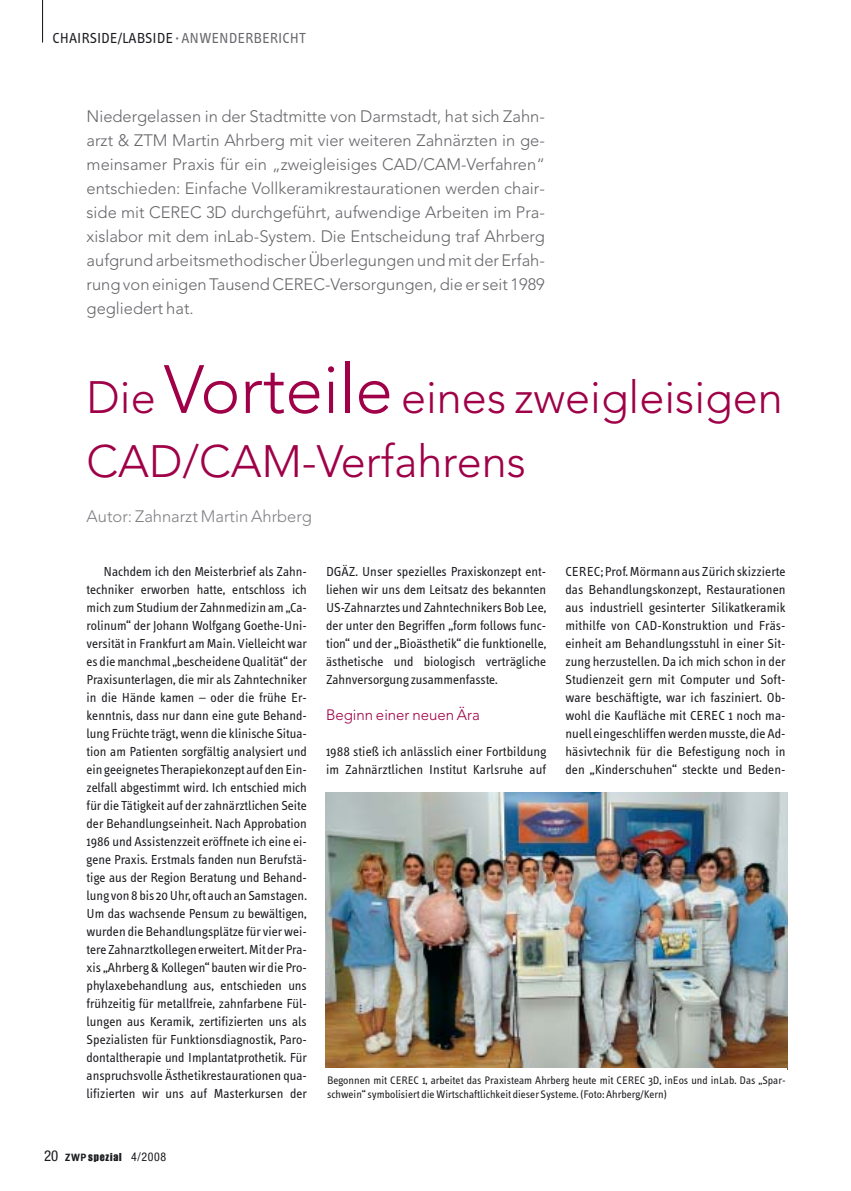
<style>
.page{position:relative;width:851px;height:1191px;background:#fff}
.page>*{position:absolute;margin:0;border:0;box-sizing:border-box;transform-origin:0 0}
.t1{font:300 45px/64.1px "Avenir";color:#9f0047}
.t2{font:300 16.5px/24px "Avenir";color:#67666b;text-align:justify}
.t3{font:300 16.5px "Avenir";color:#817f84}
.t4{font:15px "Info Text";color:#1b1c20}
.t5{font:300 15px "Avenir";color:#9f0047}
.t6{font:13.5px/18px "Info Text";color:#1b1c20;text-align:justify}
.t7{font:11.25px/13.5px "Info Text";color:#1b1c20}
.t8{font:11.25px "Impact";letter-spacing:.075em;color:#1b1c20}
.s1{color:#67666b}
.s2{font-size:67.5px}
.s3{font-family:"Helvetica Neue";font-stretch:condensed;font-size:15px}
.s4{font-family:"Meta";font-weight:700;font-size:10.5px}
.s5{font-family:"Helvetica Neue";font-stretch:condensed;font-size:12px}
</style>
<div class="page">
<hr style="left:42px;top:0;width:1px;height:43px;background:#1b1c20">
<img style="left:325px;top:792px;width:462px;height:276px">
<p class="t4" style="left:53px;top:32px;width:255px">CHAIRSIDE/LABSIDE <span class="s1">· ANWENDERBERICHT</span></p>
<p class="t2" style="left:87px;top:106px;width:460px">Niedergelassen in der Stadtmitte von Darmstadt, hat sich Zahn&shy;arzt &amp; ZTM Martin Ahrberg mit vier weiteren Zahnärzten in ge&shy;meinsamer Praxis für ein „zweigleisiges CAD/CAM-Verfahren“ entschieden: Einfache Vollkeramikrestaurationen werden chair&shy;side mit CEREC 3D durchgeführt, aufwendige Arbeiten im Pra&shy;xislabor mit dem inLab-System. Die Entscheidung traf Ahrberg aufgrund arbeitsmethodischer Überlegungen und mit der Erfah&shy;rung von einigen Tausend CEREC-Versorgungen, die er seit 1989 gegliedert hat.</p>
<h1 class="t1" style="left:87px;top:369px;width:697px">Die <span class="s2">Vorteile</span> eines zweigleisigen<br>CAD/CAM-Verfahrens</h1>
<p class="t3" style="left:87px;top:510px;width:227px">Autor: Zahnarzt Martin Ahrberg</p>
<p class="t6" style="left:87px;top:564px;width:222px;text-indent:17px">Nachdem ich den Meisterbrief als Zahn&shy;techniker erworben hatte, entschloss ich mich zum Studium der Zahnmedizin am „Ca&shy;rolinum“ der Johann Wolfgang Goethe-Uni&shy;versität in Frankfurt am Main. Vielleicht war es die manchmal „bescheidene Qualität“ der Praxisunterlagen, die mir als Zahntechniker in die Hände kamen – oder die frühe Er&shy;kenntnis, dass nur dann eine gute Behand&shy;lung Früchte trägt, wenn die klinische Situa&shy;tion am Patienten sorgfältig analysiert und ein geeignetes Therapiekonzept auf den Ein&shy;zelfall abgestimmt wird. Ich entschied mich für die Tätigkeit auf der zahnärztlichen Seite der Behandlungseinheit. Nach Approbation 1986 und Assistenzzeit eröffnete ich eine ei&shy;gene Praxis. Erstmals fanden nun Berufstä&shy;tige aus der Region Beratung und Behand&shy;lung von 8 bis 20 Uhr, oft auch an Samstagen.<br>Um das wachsende Pensum zu bewältigen, wurden die Behandlungsplätze für vier wei&shy;tere Zahnarztkollegen erweitert. Mit der Pra&shy;xis „Ahrberg &amp; Kollegen“ bauten wir die Pro&shy;phylaxebehandlung aus, entschieden uns frühzeitig für metallfreie, zahnfarbene Fül&shy;lungen aus Keramik, zertifizierten uns als Spezialisten für Funktionsdiagnostik, Paro&shy;dontaltherapie und Implantatprothetik. Für anspruchsvolle Ästhetikrestaurationen qua&shy;lifizierten wir uns auf Masterkursen der</p>
<p class="t6" style="left:326px;top:564px;width:222px">DGÄZ. Unser spezielles Praxiskonzept ent&shy;liehen wir uns dem Leitsatz des bekannten US-Zahnarztes und Zahntechnikers Bob Lee, der unter den Begriffen „form follows func&shy;tion“ und der „Bioästhetik“ die funktionelle, ästhetische und biologisch verträgliche Zahnversorgung zusammenfasste.</p>
<p class="t6" style="left:565px;top:564px;width:222px">CEREC; Prof. Mörmann aus Zürich skizzierte das Behandlungskonzept, Restaurationen aus industriell gesinterter Silikatkeramik mithilfe von CAD-Konstruktion und Fräs&shy;einheit am Behandlungsstuhl in einer Sit&shy;zung herzustellen. Da ich mich schon in der Studienzeit gern mit Computer und Soft&shy;ware beschäftigte, war ich fasziniert. Ob&shy;wohl die Kaufläche mit CEREC 1 noch ma&shy;nuell eingeschliffen werden musste, die Ad&shy;häsivtechnik für die Befestigung noch in den „Kinderschuhen“ steckte und Beden-</p>
<p class="t5" style="left:326px;top:709px;width:155px">Beginn einer neuen Ära</p>
<p class="t6" style="left:326px;top:744px;width:222px">1988 stieß ich anlässlich einer Fortbildung im Zahnärztlichen Institut Karlsruhe auf</p>
<p class="t7" style="left:327px;top:1074px;width:460px">Begonnen mit CEREC 1, arbeitet das Praxisteam Ahrberg heute mit CEREC 3D, inEos und inLab. Das „Spar&shy;schwein“ symbolisiert die Wirtschaftlichkeit dieser Systeme. (Foto: Ahrberg/Kern)</p>
<p class="t8" style="left:44px;top:1152px;width:124px"><span class="s3">20</span> <span class="s4">ZWP</span>spezial <span class="s5">4/2008</span></p>
</div>
